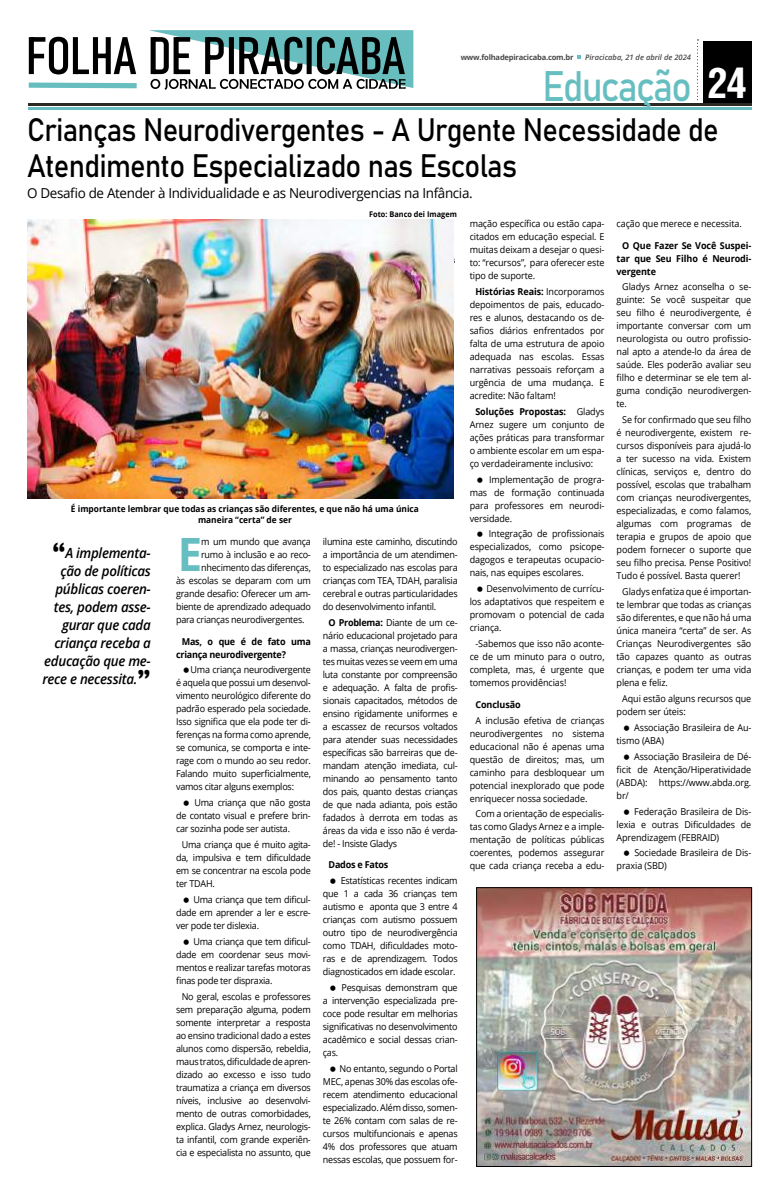
<style>
.page{position:relative;width:780px;height:1191px;background:#fff}
.page>*{position:absolute;margin:0;border:0;box-sizing:border-box;transform-origin:0 0}
.t1{font:700 45.9px "Open Sans";color:#67bec0;scale:.95 1}
.t2{font:42.1px "Bahnschrift";letter-spacing:-.045em;color:#67bec0;scale:.89 1}
.t3{font:32px/36px "Bahnschrift";letter-spacing:-.025em;color:#000;scale:.91 1}
.t4{font:italic 600 14px/18px "Open Sans";letter-spacing:-.02em;color:#000;text-align:right;scale:.95 1}
.t5{font:13.7px "Open Sans";letter-spacing:-.025em;color:#000}
.t6{font:9.5px/13px "Open Sans";letter-spacing:-.025em;color:#000;text-align:justify;scale:.95 1}
.t7{font:700 9.5px/13px "Open Sans";letter-spacing:-.01em;color:#000;scale:.95 1}
.t8{font:700 8.8px/10.8px "Open Sans";color:#000;text-align:center;scale:.95 1}
.t9{font:700 7.8px "Open Sans";color:#000;scale:.94 1}
.t10{font:700 7.6px "Open Sans";letter-spacing:-.025em;color:#4a4948}
.t11{font:italic 600 7.6px "Open Sans";color:#4a4948}
.s1{font-family:"Arena Condensed";font-weight:700;font-size:40.6px;color:#fff}
.s2{font-family:"Britannic";font-weight:700;font-style:normal;font-size:30px}
.s3{font-weight:700}
</style>
<div class="page">
<div style="left:703px;top:41px;width:48px;height:65px;background:#000"></div>
<hr style="left:28px;top:107px;width:723px;height:2px;background:#67bec0">
<hr style="left:28px;top:103px;width:723px;height:3px;background:#2c2824">
<svg style="left:697px;top:39px;width:1px;height:62px"></svg>
<svg style="left:577px;top:55px;width:3px;height:4px"></svg>
<svg style="left:28px;top:30px;width:385px;height:60px"></svg>
<img style="left:27px;top:220px;width:427px;height:279px">
<img style="left:478px;top:889px;width:271px;height:275px">
<div style="left:476px;top:887px;width:275px;height:279px;border:1px solid #000"></div>
<img style="left:490px;top:1046px;width:54px;height:49px">
<p class="t10" style="left:460px;top:52px;width:114px">www.folhadepiracicaba.com.br</p>
<p class="t11" style="left:585px;top:52px;width:107px">Piracicaba, 21 de abril de 2024</p>
<h2 class="t2" style="left:542px;top:55px;width:232px">Educação <span class="s1">24</span></h2>
<h3 class="t3" style="left:27px;top:110px;width:761px">Crianças Neurodivergentes - A Urgente Necessidade de<br>Atendimento Especializado nas Escolas</h3>
<h3 class="t5" style="left:27px;top:184px;width:447px">O Desafio de Atender à Individualidade e as Neurodivergencias na Infância.</h3>
<p class="t9" style="left:369px;top:208px;width:95px">Foto: Banco dei Imagem</p>
<p class="t8" style="left:71px;top:503px;width:368px">É importante lembrar que todas as crianças são diferentes, e que não há uma única maneira “certa” de ser</p>
<h3 class="t4" style="left:42px;top:543px;width:116px"><span class="s2">“</span>A implementa&shy;ção de políticas públicas coeren&shy;tes, podem asse&shy;gurar que cada criança receba a educação que me&shy;rece e necessita.<span class="s2">”</span></h3>
<p class="t6" style="left:323px;top:535px;width:143px">ilumina este caminho, discutindo a importância de um atendimen&shy;to especializado nas escolas para crianças com TEA, TDAH, paralisia cerebral e outras particularidades do desenvolvimento infantil.</p>
<p class="t6" style="left:323px;top:615px;width:143px;text-indent:6px"><span class="s3">O Problema:</span> Diante de um ce&shy;nário educacional projetado para a massa, crianças neurodivergen&shy;tes muitas vezes se veem em uma luta constante por compreensão e adequação. A falta de profis&shy;sionais capacitados, métodos de ensino rigidamente uniformes e a escassez de recursos voltados para atender suas necessidades específicas são barreiras que de&shy;mandam atenção imediata, cul&shy;minando ao pensamento tanto dos pais, quanto destas crianças de que nada adianta, pois estão fadados à derrota em todas as áreas da vida e isso não é verda&shy;de! - Insiste Gladys</p>
<p class="t7" style="left:328px;top:858px;width:64px">Dados e Fatos</p>
<p class="t6" style="left:323px;top:874px;width:143px;text-indent:18px">Estatísticas recentes indicam que 1 a cada 36 crianças tem autismo e aponta que 3 entre 4 crianças com autismo possuem outro tipo de neurodivergência como TDAH, dificuldades moto&shy;ras e de aprendizagem. Todos diagnosticados em idade escolar.</p>
<p class="t6" style="left:323px;top:981px;width:143px;text-indent:19px">Pesquisas demonstram que a intervenção especializada pre&shy;coce pode resultar em melhorias significativas no desenvolvimento acadêmico e social dessas crian&shy;ças.</p>
<p class="t6" style="left:323px;top:1061px;width:143px;text-indent:17px">No entanto, segundo o Portal MEC, apenas 30% das escolas ofe&shy;recem atendimento educacional especializado. Além disso, somen&shy;te 26% contam com salas de re&shy;cursos multifuncionais e apenas 4% dos professores que atuam nessas escolas, que possuem for-</p>
<h1 class="t1" style="left:178px;top:522px;width:27px">E</h1>
<p class="t6" style="left:201px;top:535px;width:117px">m um mundo que avança</p>
<p class="t6" style="left:201px;top:548px;width:117px">rumo à inclusão e ao reco-</p>
<p class="t6" style="left:201px;top:561px;width:117px">nhecimento das diferenças,</p>
<p class="t6" style="left:176px;top:574px;width:143px">às escolas se deparam com um</p>
<p class="t6" style="left:176px;top:587px;width:143px">grande desafio: Oferecer um am-</p>
<p class="t6" style="left:176px;top:600px;width:143px">biente de aprendizado adequado</p>
<p class="t6" style="left:176px;top:613px;width:137px">para crianças neurodivergentes.</p>
<p class="t7" style="left:176px;top:634px;width:143px;text-indent:6px">Mas, o que é de fato uma criança neurodivergente?</p>
<p class="t6" style="left:176px;top:663px;width:143px;text-indent:14px">Uma criança neurodivergente é aquela que possui um desenvol&shy;vimento neurológico diferente do padrão esperado pela sociedade.<br>Isso significa que ela pode ter di&shy;ferenças na forma como aprende, se comunica, se comporta e inte&shy;rage com o mundo ao seu redor.<br>Falando muito superficialmente, vamos citar alguns exemplos:</p>
<p class="t6" style="left:176px;top:796px;width:143px;text-indent:18px">Uma criança que não gosta de contato visual e prefere brin&shy;car sozinha pode ser autista.</p>
<p class="t6" style="left:176px;top:838px;width:143px;text-indent:6px">Uma criança que é muito agita&shy;da, impulsiva e tem dificuldade em se concentrar na escola pode ter TDAH.</p>
<p class="t6" style="left:176px;top:892px;width:143px;text-indent:17px">Uma criança que tem dificul&shy;dade em aprender a ler e escre&shy;ver pode ter dislexia.</p>
<p class="t6" style="left:176px;top:934px;width:143px;text-indent:17px">Uma criança que tem dificul&shy;dade em coordenar seus movi&shy;mentos e realizar tarefas motoras finas pode ter dispraxia.</p>
<p class="t6" style="left:176px;top:989px;width:143px;text-align:center">No geral, escolas e professores sem preparação alguma, podem somente interpretar a resposta ao ensino tradicional dado a estes alunos como dispersão, rebeldia, maus tratos, dificuldade de apren&shy;dizado ao excesso e isso tudo traumatiza a criança em diversos níveis, inclusive ao desenvolvi&shy;mento de outras comorbidades, explica. Gladys Arnez, neurologis&shy;ta infantil, com grande experiên&shy;cia e especialista no assunto, que</p>
<p class="t6" style="left:469px;top:217px;width:143px">mação específica ou estão capa&shy;citados em educação especial. E muitas deixam a desejar o quesi&shy;to: “recursos”, para oferecer este tipo de suporte.</p>
<p class="t6" style="left:469px;top:285px;width:143px;text-indent:6px"><span class="s3">Histórias Reais:</span> Incorporamos depoimentos de pais, educado&shy;res e alunos, destacando os de&shy;safios diários enfrentados por falta de uma estrutura de apoio adequada nas escolas. Essas narrativas pessoais reforçam a urgência de uma mudança. E acredite: Não faltam!</p>
<p class="t6" style="left:469px;top:404px;width:143px;text-indent:6px"><span class="s3">Soluções Propostas:</span> Gladys Arnez sugere um conjunto de ações práticas para transformar o ambiente escolar em um espa&shy;ço verdadeiramente inclusivo:</p>
<p class="t6" style="left:469px;top:472px;width:143px;text-indent:19px">Implementação de progra&shy;mas de formação continuada para professores em neurodi&shy;versidade.</p>
<p class="t6" style="left:469px;top:527px;width:143px;text-indent:19px">Integração de profissionais especializados, como psicope&shy;dagogos e terapeutas ocupacio&shy;nais, nas equipes escolares.</p>
<p class="t6" style="left:469px;top:582px;width:143px;text-indent:17px">Desenvolvimento de currícu&shy;los adaptativos que respeitem e promovam o potencial de cada criança.</p>
<p class="t6" style="left:469px;top:637px;width:143px;text-indent:6px">-Sabemos que isso não aconte&shy;ce de um minuto para o outro, completa, mas, é urgente que tomemos providências!</p>
<p class="t7" style="left:475px;top:697px;width:49px">Conclusão</p>
<p class="t6" style="left:469px;top:713px;width:143px;text-indent:6px">A inclusão efetiva de crianças neurodivergentes no sistema educacional não é apenas uma questão de direitos; mas, um caminho para desbloquear um potencial inexplorado que pode enriquecer nossa sociedade.</p>
<p class="t6" style="left:469px;top:807px;width:143px;text-align:center">Com a orientação de especialis&shy;tas como Gladys Arnez e a imple&shy;mentação de políticas públicas coerentes, podemos assegurar que cada criança receba a edu-</p>
<p class="t6" style="left:616px;top:217px;width:133px">cação que merece e necessita.</p>
<p class="t7" style="left:616px;top:238px;width:143px;text-align:justify;text-indent:6px">O Que Fazer Se Você Suspei&shy;tar que Seu Filho é Neurodi&shy;vergente</p>
<p class="t6" style="left:616px;top:280px;width:143px;text-indent:6px">Gladys Arnez aconselha o se&shy;guinte: Se você suspeitar que seu filho é neurodivergente, é importante conversar com um neurologista ou outro profissio&shy;nal apto a atende-lo da área de saúde. Eles poderão avaliar seu filho e determinar se ele tem al&shy;guma condição neurodivergen&shy;te.</p>
<p class="t6" style="left:616px;top:413px;width:143px;text-indent:6px">Se for confirmado que seu filho é neurodivergente, existem re&shy;cursos disponíveis para ajudá-lo a ter sucesso na vida. Existem clínicas, serviços e, dentro do possível, escolas que trabalham com crianças neurodivergentes, especializadas, e como falamos, algumas com programas de terapia e grupos de apoio que podem fornecer o suporte que seu filho precisa. Pense Positivo!<br>Tudo é possível. Basta querer!</p>
<p class="t6" style="left:616px;top:585px;width:143px;text-indent:6px">Gladys enfatiza que é importan&shy;te lembrar que todas as crianças são diferentes, e que não há uma única maneira “certa” de ser. As Crianças Neurodivergentes são tão capazes quanto as outras crianças, e podem ter uma vida plena e feliz.</p>
<p class="t6" style="left:616px;top:692px;width:143px;text-indent:6px">Aqui estão alguns recursos que podem ser úteis:</p>
<p class="t6" style="left:616px;top:720px;width:143px;text-indent:18px">Associação Brasileira de Au&shy;tismo (ABA)</p>
<p class="t6" style="left:616px;top:749px;width:143px;text-indent:17px">Associação Brasileira de Dé&shy;ficit de Atenção/Hiperatividade (ABDA): https://www.abda.org. br/</p>
<p class="t6" style="left:616px;top:804px;width:143px;text-indent:18px">Federação Brasileira de Dis&shy;lexia e outras Dificuldades de Aprendizagem (FEBRAID)</p>
<p class="t6" style="left:616px;top:846px;width:143px;text-indent:18px">Sociedade Brasileira de Dis&shy;praxia (SBD)</p>
</div>
